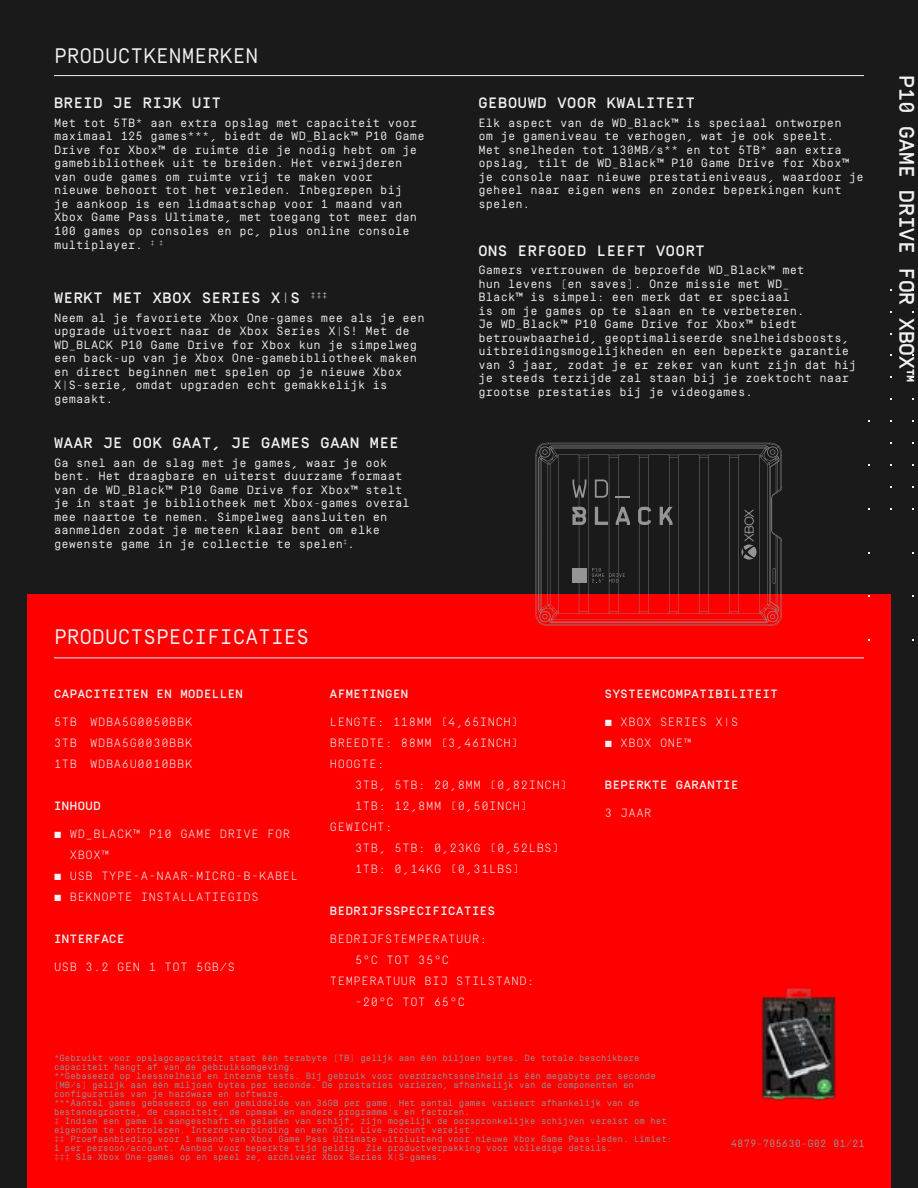
<style>
.page{position:relative;width:918px;height:1188px;background:#1a1a1a}
.page>*{position:absolute;margin:0;border:0;box-sizing:border-box;transform-origin:0 0}
.t1{font:21px "Simplon Mono";color:#f3f3f3}
.t2{font:500 21px "Simplon Mono";color:#f2f1f1}
.t3{font:21px "Simplon Mono";color:#f2f1f1}
.t4{font:500 15px "Simplon Mono";letter-spacing:.05em;color:#f2f1f1}
.t5{font:12px/13.6px "Simplon Mono";letter-spacing:.01em;color:#f2f1f1}
.t6{font:300 12px/21px "Simplon Mono";letter-spacing:.05em;color:#f2f1f1;text-align:justify}
.t7{font:500 12px "Simplon Mono";letter-spacing:.05em;color:#f2f1f1}
.t8{font:10.5px "Simplon Mono";color:#959595}
.t9{font:9px/9px "Simplon Mono";color:#959595}
</style>
<div class="page">
<div style="left:27px;top:594px;width:864px;height:594px;background:#f00"></div>
<hr style="left:54px;top:75px;width:810px;height:1px;background:#f2f1f1">
<hr style="left:54px;top:658px;width:810px;height:1px;background:#f2f1f1">
<svg style="left:536px;top:443px;width:246px;height:183px"></svg>
<svg style="left:741px;top:509px;width:16px;height:51px"></svg>
<svg style="left:592px;top:568px;width:33px;height:15px"></svg>
<div style="left:572px;top:568px;width:15px;height:15px;background:#959595"></div>
<img style="left:761px;top:987px;width:75px;height:114px">
<h1 class="t3" style="left:54px;top:48px;width:206px">PRODUCTKENMERKEN</h1>
<p class="t4" style="left:54px;top:97px;width:169px">BREID JE RIJK UIT</p>
<p class="t5" style="left:54px;top:117px;width:372px">Met tot 5TB* aan extra opslag met capaciteit voor maximaal 125 games***, biedt de WD_Black™ P10 Game Drive for Xbox™ de ruimte die je nodig hebt om je gamebibliotheek uit te breiden. Het verwijderen van oude games om ruimte vrij te maken voor<br>nieuwe behoort tot het verleden. Inbegrepen bij<br>je aankoop is een lidmaatschap voor 1 maand van Xbox Game Pass Ultimate, met toegang tot meer dan 100 games op consoles en pc, plus online console multiplayer. <sup>‡</sup> <sup>‡</sup></p>
<p class="t4" style="left:54px;top:292px;width:275px">WERKT MET XBOX SERIES X|S <sup>‡‡‡</sup></p>
<p class="t5" style="left:54px;top:312px;width:372px">Neem al je favoriete Xbox One-games mee als je een upgrade uitvoert naar de Xbox Series X|S! Met de WD_BLACK P10 Game Drive for Xbox kun je simpelweg een back-up van je Xbox One-gamebibliotheek maken en direct beginnen met spelen op je nieuwe Xbox X|S-serie, omdat upgraden echt gemakkelijk is gemaakt.</p>
<p class="t4" style="left:54px;top:437px;width:346px">WAAR JE OOK GAAT, JE GAMES GAAN MEE</p>
<p class="t5" style="left:54px;top:457px;width:357px">Ga snel aan de slag met je games, waar je ook bent. Het draagbare en uiterst duurzame formaat van de WD_Black™ P10 Game Drive for Xbox™ stelt je in staat je bibliotheek met Xbox-games overal mee naartoe te nemen. Simpelweg aansluiten en aanmelden zodat je meteen klaar bent om elke gewenste game in je collectie te spelen<sup>‡</sup>.</p>
<h1 class="t1" style="left:54px;top:629px;width:257px">PRODUCTSPECIFICATIES</h1>
<p class="t4" style="left:478px;top:97px;width:218px">GEBOUWD VOOR KWALITEIT</p>
<p class="t5" style="left:478px;top:117px;width:387px">Elk aspect van de WD_Black™ is speciaal ontworpen<br>om je gameniveau te verhogen, wat je ook speelt.<br>Met snelheden tot 130MB/s** en tot 5TB* aan extra opslag, tilt de WD_Black™ P10 Game Drive for Xbox™ je console naar nieuwe prestatieniveaus, waardoor je geheel naar eigen wens en zonder beperkingen kunt spelen.</p>
<p class="t4" style="left:478px;top:245px;width:228px">ONS ERFGOED LEEFT VOORT</p>
<p class="t5" style="left:478px;top:265px;width:380px">Gamers vertrouwen de beproefde WD_Black™ met<br>hun levens (en saves). Onze missie met WD_<br>Black™ is simpel: een merk dat er speciaal<br>is om je games op te slaan en te verbeteren.<br>Je WD_Black™ P10 Game Drive for Xbox™ biedt betrouwbaarheid, geoptimaliseerde snelheidsboosts, uitbreidingsmogelijkheden en een beperkte garantie van 3 jaar, zodat je er zeker van kunt zijn dat hij je steeds terzijde zal staan bij je zoektocht naar grootse prestaties bij je videogames.</p>
<p class="t7" style="left:54px;top:690px;width:190px">CAPACITEITEN EN MODELLEN</p>
<p class="t6" style="left:54px;top:712px;width:140px">5TB WDBA5G0050BBK 3TB WDBA5G0030BBK 1TB WDBA6U0010BBK</p>
<p class="t7" style="left:54px;top:802px;width:48px">INHOUD</p>
<p class="t6" style="left:70px;top:824px;width:222px;text-indent:-16px">■ WD_BLACK™ P10 GAME DRIVE FOR<br>XBOX™</p>
<p class="t6" style="left:54px;top:866px;width:246px">■ USB TYPE-A-NAAR-MICRO-B-KABEL</p>
<p class="t6" style="left:54px;top:887px;width:206px">■ BEKNOPTE INSTALLATIEGIDS</p>
<p class="t7" style="left:54px;top:934px;width:72px">INTERFACE</p>
<p class="t6" style="left:54px;top:957px;width:183px">USB 3.2 GEN 1 TOT 5GB/S</p>
<p class="t7" style="left:330px;top:690px;width:80px">AFMETINGEN</p>
<p class="t6" style="left:330px;top:712px;width:190px">LENGTE: 118MM (4,65INCH)<br>BREEDTE: 88MM (3,46INCH)<br>HOOGTE:</p>
<p class="t6" style="left:355px;top:775px;width:214px">3TB, 5TB: 20,8MM (0,82INCH)</p>
<p class="t6" style="left:355px;top:796px;width:175px">1TB: 12,8MM (0,50INCH)</p>
<p class="t6" style="left:330px;top:817px;width:64px">GEWICHT:</p>
<p class="t6" style="left:355px;top:838px;width:206px">3TB, 5TB: 0,23KG (0,52LBS)</p>
<p class="t6" style="left:355px;top:859px;width:167px">1TB: 0,14KG (0,31LBS)</p>
<p class="t7" style="left:330px;top:907px;width:167px">BEDRIJFSSPECIFICATIES</p>
<p class="t6" style="left:330px;top:929px;width:159px">BEDRIJFSTEMPERATUUR:</p>
<p class="t6" style="left:355px;top:950px;width:96px">5°C TOT 35°C</p>
<p class="t6" style="left:330px;top:971px;width:206px">TEMPERATUUR BIJ STILSTAND:</p>
<p class="t6" style="left:355px;top:992px;width:111px">-20°C TOT 65°C</p>
<p class="t7" style="left:605px;top:690px;width:175px">SYSTEEMCOMPATIBILITEIT</p>
<p class="t6" style="left:605px;top:712px;width:135px">■ XBOX SERIES X|S</p>
<p class="t6" style="left:605px;top:733px;width:88px">■ XBOX ONE™</p>
<p class="t7" style="left:605px;top:781px;width:135px">BEPERKTE GARANTIE</p>
<p class="t6" style="left:605px;top:803px;width:48px">3 JAAR</p>
<p class="t9" style="left:54px;top:1054px;width:620px">*Gebruikt voor opslagcapaciteit staat één terabyte (TB) gelijk aan één biljoen bytes. De totale beschikbare capaciteit hangt af van de gebruiksomgeving.<br>**Gebaseerd op leessnelheid en interne tests. Bij gebruik voor overdrachtssnelheid is één megabyte per seconde (MB/s) gelijk aan één miljoen bytes per seconde. De prestaties variëren, afhankelijk van de componenten en configuraties van je hardware en software.<br>***Aantal games gebaseerd op een gemiddelde van 36GB per game. Het aantal games varieert afhankelijk van de bestandsgrootte, de capaciteit, de opmaak en andere programma's en factoren.<br>‡ Indien een game is aangeschaft en geladen van schijf, zijn mogelijk de oorspronkelijke schijven vereist om het eigendom te controleren. Internetverbinding en een Xbox Live-account vereist.<br>‡‡ Proefaanbieding voor 1 maand van Xbox Game Pass Ultimate uitsluitend voor nieuwe Xbox Game Pass-leden. Limiet:<br>1 per persoon/account. Aanbod voor beperkte tijd geldig. Zie productverpakking voor volledige details.<br>‡‡‡ Sla Xbox One-games op en speel ze, archiveer Xbox Series X|S-games.</p>
<p class="t8" style="left:731px;top:1139px;width:136px">4879-705630-G02 01/21</p>
<h1 class="t2" style="left:915px;top:75px;width:308px;rotate:90deg">P10 GAME DRIVE FOR XBOX™</h1>
</div>
